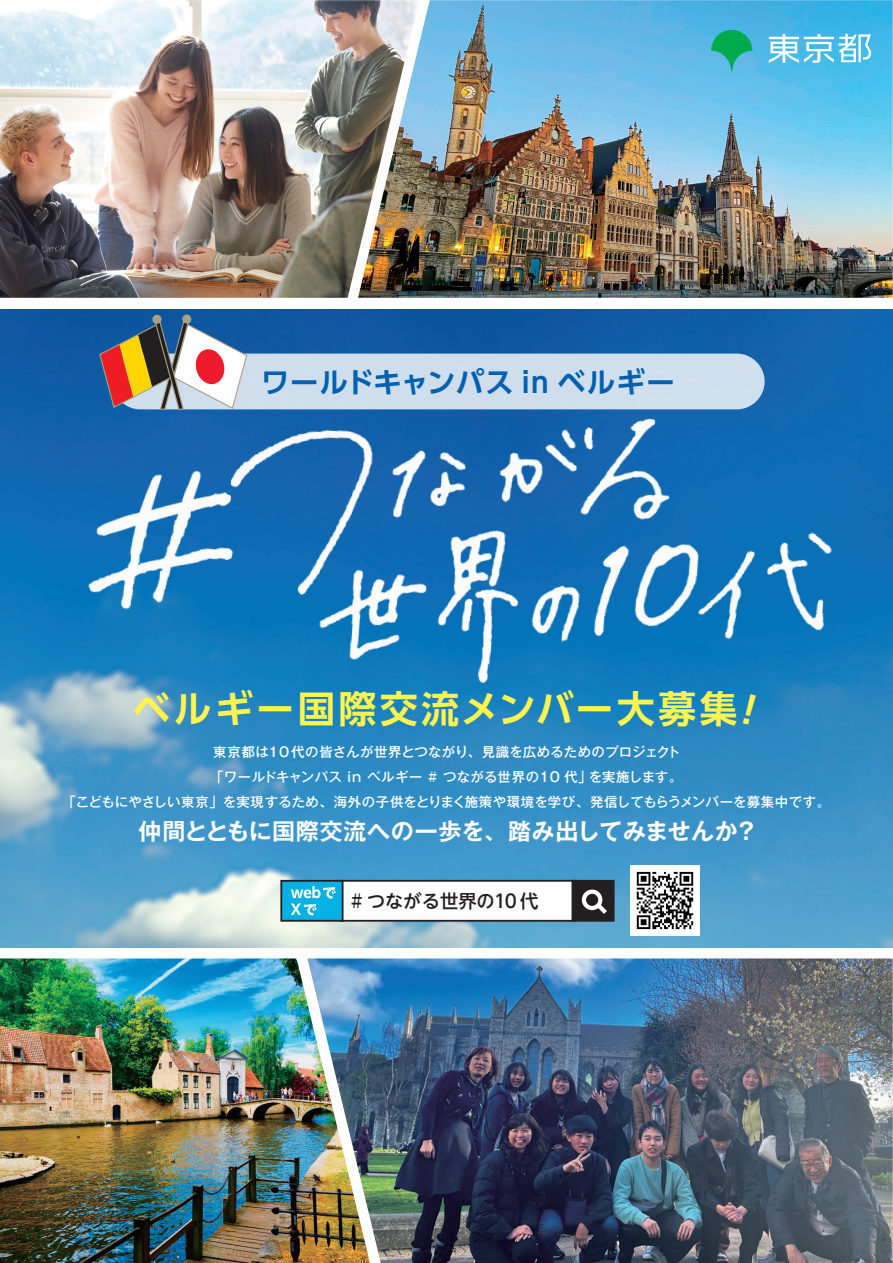
<style>
.page{position:relative;width:893px;height:1263px;background:#fff}
.page>*{position:absolute;margin:0;border:0;box-sizing:border-box;transform-origin:0 0}
.t1{font:700 37.5px "UD Shin Go Pro De";letter-spacing:.1em;color:#fff34f}
.t2{font:700 28.35px "UD Shin Go Pro De";letter-spacing:.035em;color:#0161b0}
.t3{font:700 23.1px "Gothic MB101 Pr 5 De";letter-spacing:.015em;color:#fff}
.t4{font:500 18.3px "UD Shin Go NT Pro";color:#231f20}
.t5{font:500 13.5px/24.9px "Gothic MB101 Pr 5";letter-spacing:.015em;color:#fff;text-align:center}
</style>
<div class="page">
<img style="left:0;top:958px;width:307px;height:305px">
<img style="left:0;top:0;width:358px;height:298px">
<img style="left:358px;top:0;width:535px;height:298px">
<img style="left:0;top:309px;width:893px;height:638px">
<img style="left:307px;top:958px;width:586px;height:305px">
<svg style="left:711px;top:30px;width:41px;height:41px"></svg>
<svg style="left:769px;top:34px;width:102px;height:29px"></svg>
<div style="left:340px;top:880px;width:236px;height:42px;background:#fff;border:2px solid #231f20"></div>
<div style="left:280px;top:880px;width:64px;height:42px;background:#04b1e2;border:2px solid #231f20"></div>
<div style="left:572px;top:880px;width:43px;height:42px;background:#231f20;border:2px solid #231f20"></div>
<svg style="left:582px;top:889px;width:25px;height:25px"></svg>
<svg style="left:291px;top:886px;width:45px;height:30px"></svg>
<img style="left:630px;top:865px;width:70px;height:70px">
<div style="left:112px;top:354px;width:653px;height:55px;background:#cfdeec;border-radius:28px"></div>
<svg style="left:99px;top:314px;width:149px;height:61px;background:#777682"></svg>
<img style="left:63px;top:375px;width:791px;height:379px">
<svg style="left:743px;top:694px;width:13px;height:31px"></svg>
<h2 class="t2" style="left:261px;top:359px;width:415px">ワールドキャンパス in ベルギー</h2>
<h1 class="t1" style="left:133px;top:678px;width:606px">ベルギー国際交流メンバー大募集</h1>
<p class="t5" style="left:62px;top:739px;width:769px">東京都は10代の皆さんが世界とつながり、見識を広めるためのプロジェクト<br>「ワールドキャンパス in ベルギー # つながる世界の10 代」を実施します。<br>「こどもにやさしい東京」を実現するため、海外の子供をとりまく施策や環境を学び、発信してもらうメンバーを募集中です。</p>
<h3 class="t3" style="left:139px;top:812px;width:621px">仲間とともに国際交流への一歩を、踏み出してみませんか？</h3>
<h3 class="t4" style="left:351px;top:886px;width:189px"># つながる世界の10 代</h3>
</div>
